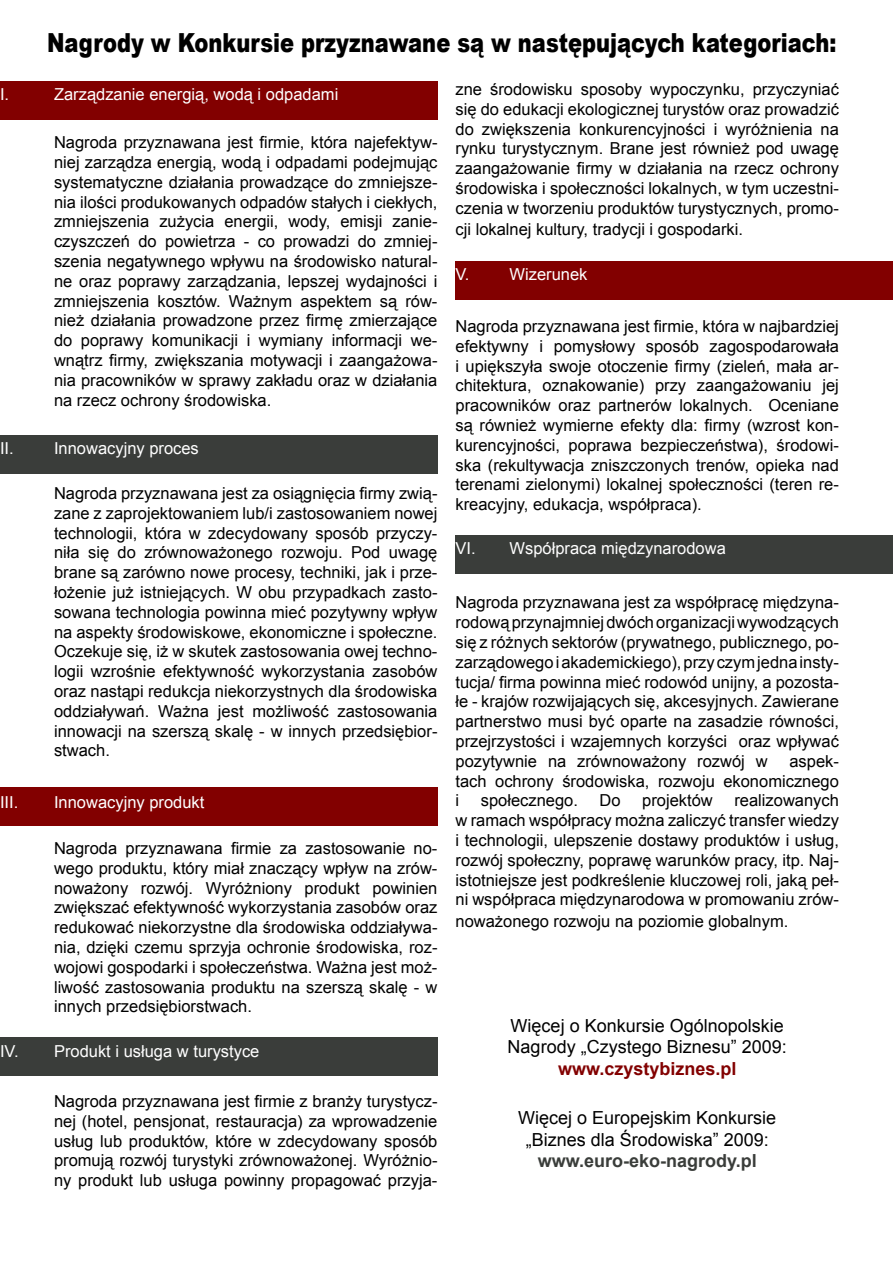
<style>
.page{position:relative;width:893px;height:1263px;background:#fff}
.page>*{position:absolute;margin:0;border:0;box-sizing:border-box;transform-origin:0 0}
.t1{font:900 26.25px "Arial";color:#000;scale:.8 1}
.t2{font:18px/21.6px "Arial";color:#000}
.t3{font:700 18px "Arial";color:#3a3d3a}
.t4{font:700 18px "Arial";color:#820000}
.t5{font:16.5px/19.8px "Arial";color:#000;text-align:justify}
.t6{font:16.5px "Arial";color:#fff}
</style>
<div class="page">
<div style="left:0;top:435px;width:437px;height:38px;background:#3a3d3a"></div>
<div style="left:0;top:82px;width:437px;height:38px;background:#820000"></div>
<div style="left:0;top:788px;width:437px;height:38px;background:#820000"></div>
<div style="left:0;top:1037px;width:437px;height:39px;background:#3a3d3a"></div>
<div style="left:455px;top:261px;width:438px;height:39px;background:#820000"></div>
<div style="left:455px;top:535px;width:438px;height:38px;background:#3a3d3a"></div>
<h1 class="t1" style="left:47px;top:24px;width:988px">Nagrody w Konkursie przyznawane są w następujących kategoriach:</h1>
<p class="t6" style="left:0;top:84px;width:11px">I.</p>
<p class="t6" style="left:54px;top:84px;width:286px">Zarządzanie energią, wodą i odpadami</p>
<p class="t5" style="left:54px;top:133px;width:385px">Nagroda przyznawana jest firmie, która najefektyw&shy;niej zarządza energią, wodą i odpadami podejmując systematyczne działania prowadzące do zmniejsze&shy;nia ilości produkowanych odpadów stałych i ciekłych, zmniejszenia zużycia energii, wody, emisji zanie&shy;czyszczeń do powietrza - co prowadzi do zmniej&shy;szenia negatywnego wpływu na środowisko natural&shy;ne oraz poprawy zarządzania, lepszej wydajności i zmniejszenia kosztów. Ważnym aspektem są rów&shy;nież działania prowadzone przez firmę zmierzające do poprawy komunikacji i wymiany informacji we&shy;wnątrz firmy, zwiększania motywacji i zaangażowa&shy;nia pracowników w sprawy zakładu oraz w działania na rzecz ochrony środowiska.</p>
<p class="t6" style="left:0;top:438px;width:15px">II.</p>
<p class="t6" style="left:54px;top:438px;width:146px">Innowacyjny proces</p>
<p class="t5" style="left:54px;top:483px;width:385px">Nagroda przyznawana jest za osiągnięcia firmy zwią&shy;zane z zaprojektowaniem lub/i zastosowaniem nowej technologii, która w zdecydowany sposób przyczy&shy;niła się do zrównoważonego rozwoju. Pod uwagę brane są zarówno nowe procesy, techniki, jak i prze&shy;łożenie już istniejących. W obu przypadkach zasto&shy;sowana technologia powinna mieć pozytywny wpływ na aspekty środowiskowe, ekonomiczne i społeczne.<br>Oczekuje się, iż w skutek zastosowania owej techno&shy;logii wzrośnie efektywność wykorzystania zasobów oraz nastąpi redukcja niekorzystnych dla środowiska oddziaływań. Ważna jest możliwość zastosowania innowacji na szerszą skalę - w innych przedsiębior&shy;stwach.</p>
<p class="t6" style="left:0;top:792px;width:20px">III.</p>
<p class="t6" style="left:54px;top:792px;width:152px">Innowacyjny produkt</p>
<p class="t5" style="left:54px;top:838px;width:385px">Nagroda przyznawana firmie za zastosowanie no&shy;wego produktu, który miał znaczący wpływ na zrów&shy;noważony rozwój. Wyróżniony produkt powinien zwiększać efektywność wykorzystania zasobów oraz redukować niekorzystne dla środowiska oddziaływa&shy;nia, dzięki czemu sprzyja ochronie środowiska, roz&shy;wojowi gospodarki i społeczeństwa. Ważna jest moż&shy;liwość zastosowania produktu na szerszą skalę - w innych przedsiębiorstwach.</p>
<p class="t6" style="left:0;top:1040px;width:261px">IV. Produkt i usługa w turystyce</p>
<p class="t5" style="left:54px;top:1091px;width:385px">Nagroda przyznawana jest firmie z branży turystycz&shy;nej (hotel, pensjonat, restauracja) za wprowadzenie usług lub produktów, które w zdecydowany sposób promują rozwój turystyki zrównoważonej. Wyróżnio&shy;ny produkt lub usługa powinny propagować przyja-</p>
<p class="t5" style="left:455px;top:79px;width:385px">zne środowisku sposoby wypoczynku, przyczyniać się do edukacji ekologicznej turystów oraz prowadzić do zwiększenia konkurencyjności i wyróżnienia na rynku turystycznym. Brane jest również pod uwagę zaangażowanie firmy w działania na rzecz ochrony środowiska i społeczności lokalnych, w tym uczestni&shy;czenia w tworzeniu produktów turystycznych, promo-</p>
<p class="t5" style="left:455px;top:220px;width:289px">cji lokalnej kultury, tradycji i gospodarki.</p>
<p class="t6" style="left:455px;top:263px;width:16px">V.</p>
<p class="t6" style="left:509px;top:263px;width:79px">Wizerunek</p>
<p class="t5" style="left:455px;top:316px;width:385px">Nagroda przyznawana jest firmie, która w najbardziej efektywny i pomysłowy sposób zagospodarowała i upiększyła swoje otoczenie firmy (zieleń, mała ar&shy;chitektura, oznakowanie) przy zaangażowaniu jej pracowników oraz partnerów lokalnych. Oceniane są również wymierne efekty dla: firmy (wzrost kon&shy;kurencyjności, poprawa bezpieczeństwa), środowi&shy;ska (rekultywacja zniszczonych trenów, opieka nad terenami zielonymi) lokalnej społeczności (teren re&shy;kreacyjny, edukacja, współpraca).</p>
<p class="t6" style="left:455px;top:538px;width:272px">VI. Współpraca międzynarodowa</p>
<p class="t5" style="left:455px;top:593px;width:385px">Nagroda przyznawana jest za współpracę międzyna&shy;rodową przynajmniej dwóch organizacji wywodzących się z różnych sektorów (prywatnego, publicznego, po&shy;zarządowego i akademickiego), przy czym jedna insty&shy;tucja/ firma powinna mieć rodowód unijny, a pozosta&shy;łe - krajów rozwijających się, akcesyjnych. Zawierane partnerstwo musi być oparte na zasadzie równości, przejrzystości i wzajemnych korzyści oraz wpływać pozytywnie na zrównoważony rozwój w</p>
<p class="t5" style="left:455px;top:751px;width:385px;text-indent:334px">aspek&shy;tach ochrony środowiska, rozwoju ekonomicznego i</p>
<p class="t5" style="left:481px;top:791px;width:99px">społecznego.</p>
<p class="t5" style="left:600px;top:791px;width:23px">Do</p>
<p class="t5" style="left:642px;top:791px;width:72px">projektów</p>
<p class="t5" style="left:455px;top:791px;width:385px;text-indent:279px">realizowanych w ramach współpracy można zaliczyć transfer wiedzy i technologii, ulepszenie dostawy produktów i usług, rozwój społeczny, poprawę warunków pracy, itp. Naj&shy;istotniejsze jest podkreślenie kluczowej roli, jaką peł&shy;ni współpraca międzynarodowa w promowaniu zrów-</p>
<p class="t5" style="left:455px;top:911px;width:334px">noważonego rozwoju na poziomie globalnym.</p>
<p class="t2" style="left:508px;top:1015px;width:281px">Więcej o Konkursie Ogólnopolskie<br>Nagrody „Czystego Biznesu” 2009:</p>
<p class="t4" style="left:558px;top:1056px;width:180px">www.czystybiznes.pl</p>
<p class="t2" style="left:518px;top:1107px;width:260px;text-align:center">Więcej o Europejskim Konkursie „Biznes dla Środowiska” 2009:</p>
<p class="t3" style="left:538px;top:1149px;width:221px">www.euro-eko-nagrody.pl</p>
</div>
